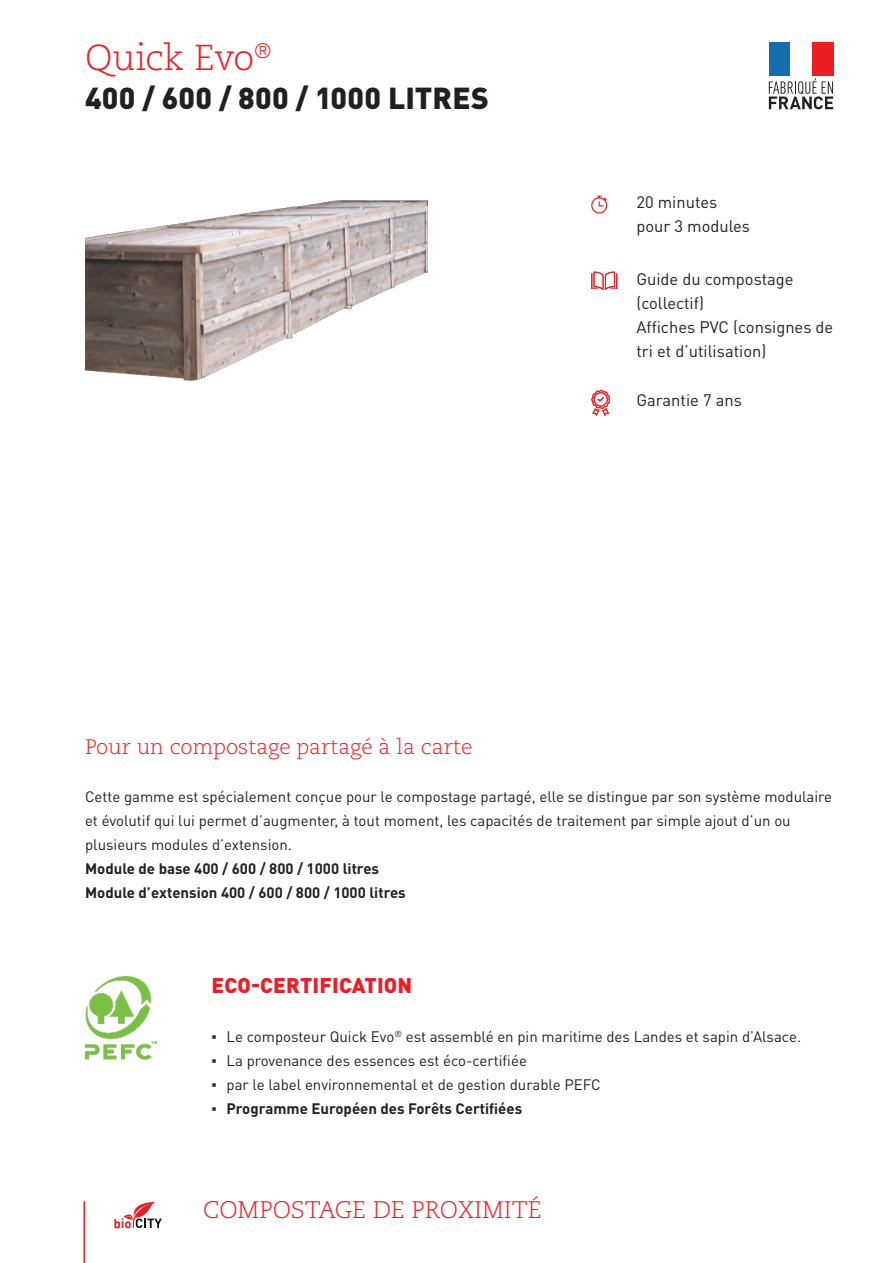
<style>
.page{position:relative;width:893px;height:1263px;background:#fff}
.page>*{position:absolute;margin:0;border:0;box-sizing:border-box;transform-origin:0 0}
.Head_1{font:300 36px "Caecilia LT Pro 45";letter-spacing:-.01em;color:#ee1d23}
.Head2{font:900 30px "DIN Pro";letter-spacing:.005em;color:#231f20}
.t1{font:300 24px "Caecilia LT Pro 45";color:#ee1d23}
.Sub2{font:300 21px "Caecilia LT Pro 45";color:#ee1d23}
.t2{font:900 21px "DIN Pro";letter-spacing:.01em;color:#ee1d23}
.PiktoText{font:16.5px/24px "DIN Pro";color:#231f20}
.Fließ{font:15px/24px "DIN Pro";color:#231f20}
.Fließ-2{font:700 15px "DIN Pro";color:#231f20}
.s1{font-family:"Arial"}
.s2{font-family:"Arial";font-weight:400}
</style>
<div class="page">
<svg style="left:114px;top:1202px;width:48px;height:26px"></svg>
<hr style="left:84px;top:1201px;width:1px;height:62px;background:#ee1d23">
<div style="left:769px;top:43px;width:21px;height:33px;background:#166dad"></div>
<div style="left:812px;top:43px;width:21px;height:33px;background:#ee1d23"></div>
<svg style="left:769px;top:78px;width:64px;height:31px"></svg>
<img style="left:85px;top:200px;width:342px;height:181px">
<svg style="left:591px;top:272px;width:26px;height:18px"></svg>
<svg style="left:591px;top:196px;width:17px;height:18px"></svg>
<svg style="left:591px;top:390px;width:19px;height:26px"></svg>
<img style="left:85px;top:977px;width:72px;height:83px">
<p class="Head_1" style="left:85px;top:35px;width:188px">Quick Evo<sup>®</sup></p>
<p class="Head2" style="left:85px;top:78px;width:406px">400 / 600 / 800 / 1000 LITRES</p>
<p class="PiktoText" style="left:636px;top:190px;width:82px">20 minutes</p>
<p class="PiktoText" style="left:636px;top:214px;width:115px">pour 3 modules</p>
<p class="PiktoText" style="left:636px;top:266px;width:158px">Guide du compostage (collectif)</p>
<p class="PiktoText" style="left:636px;top:314px;width:198px">Affiches PVC (consignes de tri et d’utilisation)</p>
<p class="PiktoText" style="left:636px;top:387px;width:107px">Garantie 7 ans</p>
<p class="Sub2" style="left:85px;top:733px;width:389px">Pour un compostage partagé à la carte</p>
<p class="Fließ" style="left:85px;top:784px;width:748px">Cette gamme est spécialement conçue pour le compostage partagé, elle se distingue par son système modulaire et évolutif qui lui permet d’augmenter, à tout moment, les capacités de traitement par simple ajout d’un ou plusieurs modules d’extension.</p>
<p class="Fließ-2" style="left:85px;top:858px;width:296px">Module de base 400 / 600 / 800 / 1000 litres</p>
<p class="Fließ-2" style="left:85px;top:882px;width:322px">Module d’extension 400 / 600 / 800 / 1000 litres</p>
<p class="t2" style="left:212px;top:971px;width:202px">ECO-CERTIFICATION</p>
<p class="Fließ" style="left:211px;top:1024px;width:591px"><span class="s1">▪</span> Le composteur Quick Evo<sup>®</sup> est assemblé en pin maritime des Landes et sapin d’Alsace.</p>
<p class="Fließ" style="left:211px;top:1048px;width:317px"><span class="s1">▪</span> La provenance des essences est éco-certifiée</p>
<p class="Fließ" style="left:211px;top:1072px;width:391px"><span class="s1">▪</span> par le label environnemental et de gestion durable PEFC</p>
<p class="Fließ-2" style="left:211px;top:1098px;width:312px"><span class="s2">▪</span> Programme Européen des Forêts Certifiées</p>
<h3 class="t1" style="left:203px;top:1194px;width:340px">COMPOSTAGE DE PROXIMITÉ</h3>
</div>
